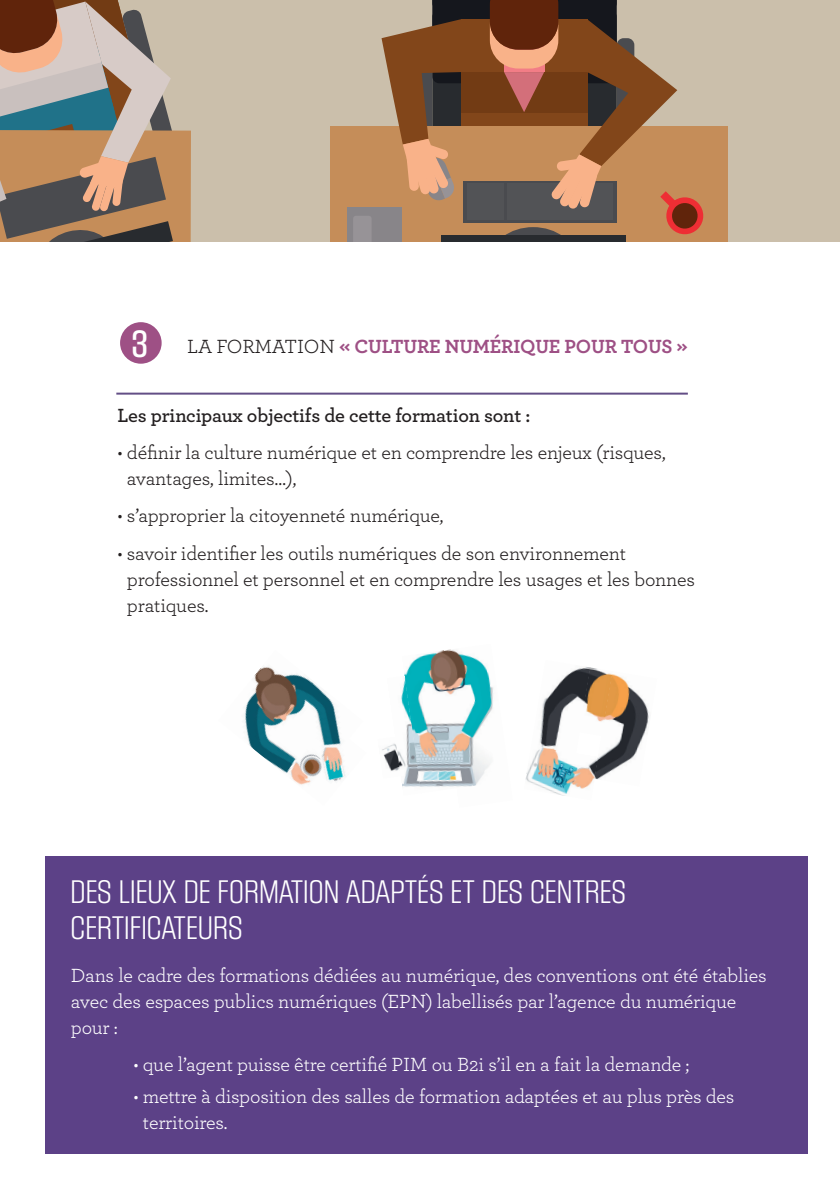
<style>
.page{position:relative;width:840px;height:1191px;background:#fff}
.page>*{position:absolute;margin:0;border:0;box-sizing:border-box;transform-origin:0 0}
.t1{font:39.6px "Block Gothic Med Cond";color:#fff}
.t2{font:34px/36px "Block Gothic Light Cond";letter-spacing:.02em;color:#fff}
.t3{font:20px/26px "Archer";letter-spacing:-.01em;color:#fff}
.t4{font:20px/26px "Archer";letter-spacing:-.01em;color:#231f20}
.t5{font:600 20px "Archer";letter-spacing:-.01em;color:#231f20}
.t6{font:700 20px "Archer";letter-spacing:-.01em;color:#9e5085}
.s1{font-weight:400;color:#231f20}
</style>
<div class="page">
<div style="left:45px;top:856px;width:762px;height:297px;background:#5c4187"></div>
<div style="left:0;top:0;width:839px;height:242px;background:#cbbfab"></div>
<svg style="left:0;top:0;width:191px;height:242px;background:#a08b78"></svg>
<div style="left:329px;top:126px;width:398px;height:116px;background:#c58d59"></div>
<div style="left:346px;top:207px;width:55px;height:35px;background:#888589"></div>
<svg style="left:353px;top:216px;width:18px;height:26px"></svg>
<svg style="left:381px;top:0;width:323px;height:242px"></svg>
<img style="left:404px;top:649px;width:89px;height:138px">
<img style="left:400px;top:676px;width:21px;height:111px">
<img style="left:382px;top:743px;width:18px;height:28px">
<img style="left:456px;top:780px;width:37px;height:7px">
<hr style="left:116px;top:392px;width:571px;height:2px;background:#634e86">
<div style="left:120px;top:322px;width:41px;height:42px;background:#9e5085;border-radius:50%"></div>
<img style="left:244px;top:667px;width:96px;height:118px">
<img style="left:305px;top:738px;width:40px;height:47px">
<img style="left:525px;top:753px;width:69px;height:43px">
<img style="left:594px;top:674px;width:55px;height:106px">
<img style="left:536px;top:668px;width:43px;height:85px">
<img style="left:579px;top:667px;width:33px;height:69px">
<h1 class="t1" style="left:131px;top:323px;width:18px">3</h1>
<p class="t6" style="left:187px;top:333px;width:502px"><span class="s1">La format ion</span> « CULTURE NUMÉRIQUE POUR TOUS »</p>
<p class="t5" style="left:117px;top:402px;width:414px">Les principaux objectifs de cette formation sont :</p>
<p class="t4" style="left:127px;top:439px;width:540px;text-indent:-9px">• définir la culture numérique et en comprendre les enjeux (risques, avantages, limites…),</p>
<p class="t4" style="left:117px;top:502px;width:327px">• s’approprier la citoyenneté numérique,</p>
<p class="t4" style="left:127px;top:539px;width:569px;text-indent:-9px">• savoir identifier les outils numériques de son environnement professionnel et personnel et en comprendre les usages et les bonnes pratiques.</p>
<h2 class="t2" style="left:71px;top:875px;width:556px">DES LIEUX DE FORMATION ADAPTÉS ET DES CENTRES<br>CERTIFICATEURS</h2>
<p class="t3" style="left:71px;top:961px;width:697px">Dans le cadre des formations dédiées au numérique, des conventions ont été établies avec des espaces publics numériques (EPN) labellisés par l’agence du numérique pour :</p>
<p class="t3" style="left:133px;top:1051px;width:557px">• que l’agent puisse être certifié PIM ou B2i s’il en a fait la demande ;</p>
<p class="t3" style="left:143px;top:1082px;width:593px;text-indent:-9px">• mettre à disposition des salles de formation adaptées et au plus près des territoires.</p>
</div>
